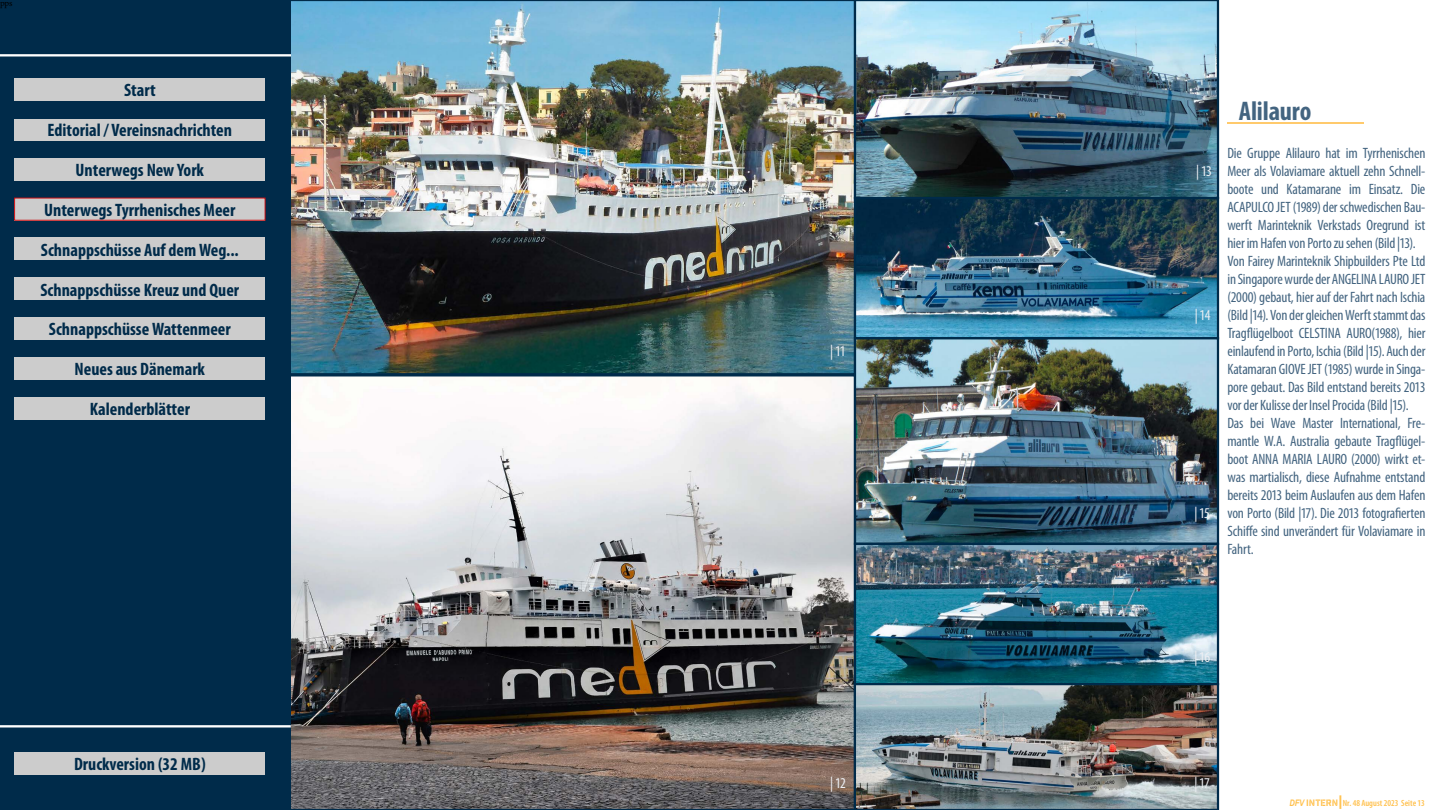
<style>
.page{position:relative;width:1440px;height:810px;background:#fff}
.page>*{position:absolute;margin:0;border:0;box-sizing:border-box;transform-origin:0 0}
.t1{font:700 condensed 27px "Myriad Pro";letter-spacing:-.005em;color:#436480}
.t2{font:700 condensed 18px "Myriad Pro";color:#002b4a}
.t3{font:condensed 15px/18px "Myriad Pro";letter-spacing:-.01em;color:#436480}
.t4{font:condensed 15px "Myriad Pro";letter-spacing:-.05em;color:#eef0f4}
.t5{font:600 condensed 9px "Myriad Pro";color:#ffc14e}
.t6{font:9px "Minion Pro";color:#000}
.s1{font-family:"Arial Narrow";font-weight:700;font-style:italic;font-stretch:normal}
.s2{font-family:"Industry Inc Stencil";font-weight:400;font-stretch:normal}
.s3{font-family:"Industry Inc Stencil";font-weight:400;font-stretch:normal;font-size:13.5px}
</style>
<div class="page">
<img style="left:291px;top:0;width:563px;height:374px">
<svg style="left:291px;top:374px;width:563px;height:436px"></svg>
<img style="left:857px;top:200px;width:359px;height:482px">
<img style="left:854px;top:0;width:365px;height:197px">
<div style="left:854px;top:197px;width:365px;height:142px;border:2px solid #002b4a"></div>
<div style="left:854px;top:337px;width:365px;height:208px;border:2px solid #002b4a"></div>
<div style="left:854px;top:543px;width:365px;height:142px;border:2px solid #002b4a"></div>
<img style="left:854px;top:683px;width:365px;height:127px">
<hr style="left:1228px;top:122px;width:136px;height:2px;background:#ffca6c">
<div style="left:0;top:0;width:291px;height:810px;background:#002b4a"></div>
<div style="left:15px;top:79px;width:250px;height:22px;background:#ccc"></div>
<div style="left:15px;top:119px;width:250px;height:21px;background:#ccc"></div>
<div style="left:15px;top:238px;width:250px;height:22px;background:#ccc"></div>
<div style="left:15px;top:278px;width:250px;height:22px;background:#ccc"></div>
<div style="left:15px;top:317px;width:250px;height:23px;background:#ccc"></div>
<hr style="left:0;top:54px;width:291px;height:3px;background:#fff">
<hr style="left:0;top:725px;width:291px;height:2px;background:#fff">
<div style="left:15px;top:357px;width:250px;height:23px;background:#ccc"></div>
<div style="left:15px;top:752px;width:250px;height:23px;background:#ccc"></div>
<div style="left:15px;top:158px;width:250px;height:22px;background:#ccc"></div>
<div style="left:15px;top:198px;width:250px;height:22px;background:#ccc"></div>
<div style="left:14px;top:198px;width:251px;height:23px;border:1px solid #cd1013"></div>
<div style="left:15px;top:397px;width:250px;height:22px;background:#ccc"></div>
<p class="t6" style="left:0;top:-3px;width:14px">pps</p>
<p class="t2" style="left:124px;top:81px;width:33px">Start</p>
<p class="t2" style="left:48px;top:120px;width:186px">Editorial / Vereinsnachrichten</p>
<p class="t2" style="left:76px;top:160px;width:130px">Unterwegs New York</p>
<p class="t2" style="left:44px;top:200px;width:193px">Unterwegs Tyrrhenisches Meer</p>
<p class="t2" style="left:41px;top:240px;width:199px">Schnappschüsse Auf dem Weg...</p>
<p class="t2" style="left:40px;top:280px;width:200px">Schnappschüsse Kreuz und Quer</p>
<p class="t2" style="left:49px;top:319px;width:183px">Schnappschüsse Wattenmeer</p>
<p class="t2" style="left:75px;top:359px;width:132px">Neues aus Dänemark</p>
<p class="t2" style="left:90px;top:399px;width:102px">Kalenderblätter</p>
<p class="t2" style="left:74px;top:754px;width:133px">Druckversion (32 MB)</p>
<p class="t4" style="left:830px;top:343px;width:17px">| 11</p>
<p class="t4" style="left:1196px;top:163px;width:17px">| 13</p>
<p class="t4" style="left:1195px;top:307px;width:17px">| 14</p>
<p class="t4" style="left:1194px;top:505px;width:17px">| 15</p>
<h1 class="t1" style="left:1239px;top:96px;width:74px">Alilauro</h1>
<p class="t3" style="left:1227px;top:145px;width:200px">Die Gruppe Alilauro hat im Tyrrhenischen Meer als Volaviamare aktuell zehn Schnell&shy;boote und Katamarane im Einsatz. Die ACAPULCO JET (1989) der schwedischen Bau&shy;werft Marinteknik Verkstads Oregrund ist hier im Hafen von Porto zu sehen (Bild |13).<br>Von Fairey Marinteknik Shipbuilders Pte Ltd in Singapore wurde der ANGELINA LAURO JET (2000) gebaut, hier auf der Fahrt nach Ischia (Bild |14). Von der gleichen Werft stammt das Tragflügelboot CELSTINA AURO(1988), hier einlaufend in Porto, Ischia (Bild |15). Auch der Katamaran GIOVE JET (1985) wurde in Singa&shy;pore gebaut. Das Bild entstand bereits 2013 vor der Kulisse der Insel Procida (Bild |15).<br>Das bei Wave Master International, Fre&shy;mantle W.A. Australia gebaute Tragflügel&shy;boot ANNA MARIA LAURO (2000) wirkt et&shy;was martialisch, diese Aufnahme entstand bereits 2013 beim Auslaufen aus dem Hafen von Porto (Bild |17). Die 2013 fotografierten Schiffe sind unverändert für Volaviamare in Fahrt.</p>
<p class="t4" style="left:1194px;top:649px;width:17px">| 16</p>
<p class="t4" style="left:830px;top:775px;width:17px">| 12</p>
<p class="t4" style="left:1194px;top:775px;width:17px">| 17</p>
<p class="t5" style="left:1289px;top:798px;width:137px"><span class="s1">DFV</span> <span class="s2">INTERN</span><span class="s3">|</span>Nr. 48 August 2023 Seite 13</p>
</div>
